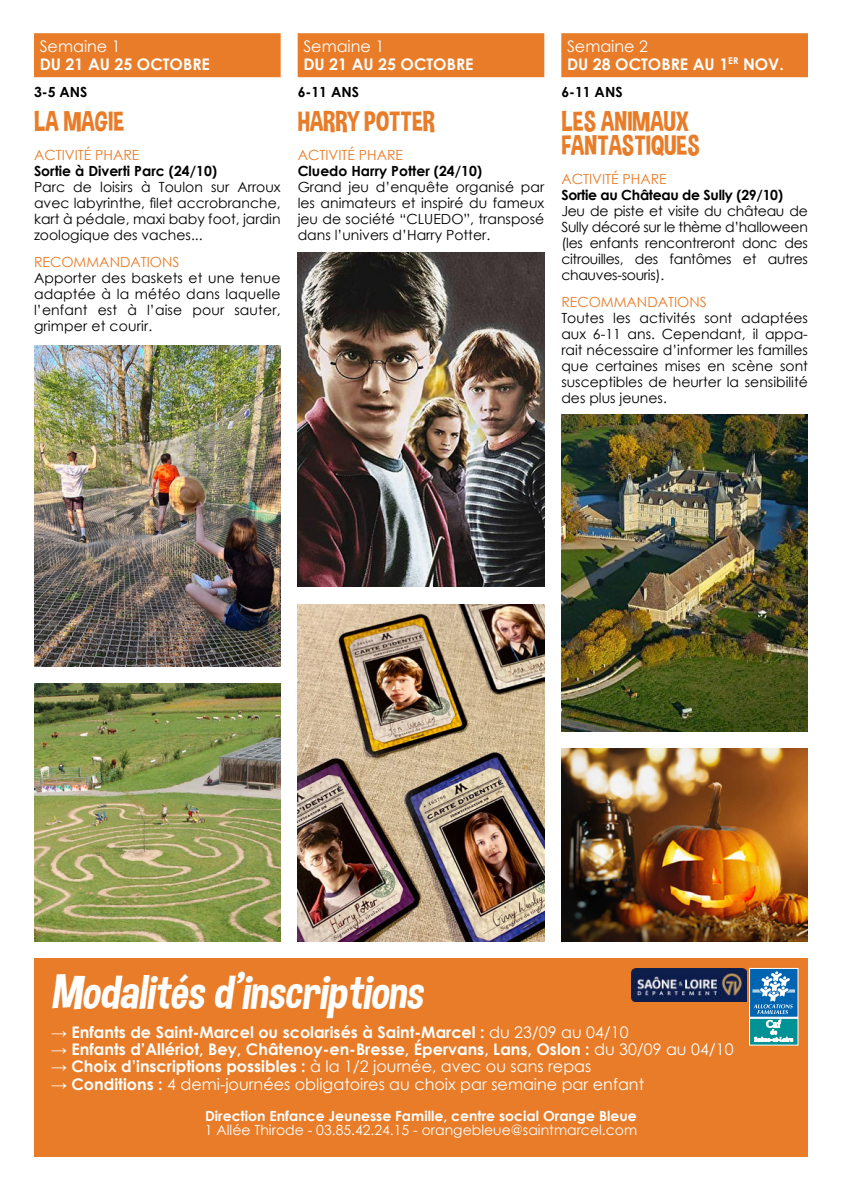
<style>
.page{position:relative;width:842px;height:1191px;background:#fff}
.page>*{position:absolute;margin:0;border:0;box-sizing:border-box;transform-origin:0 0}
.t1{font:italic 48px "Dimbo";color:#fff}
.t2{font:28px/24px "Dimbo";color:#e87c28}
.t3{font:700 16px/18px "Century Gothic";color:#fff}
.t4{font:16px "Century Gothic";color:#fff}
.t5{font:14px/16px "Century Gothic";color:#000;text-align:justify}
.t6{font:700 14px "Century Gothic";color:#000}
.t7{font:14px "Century Gothic";color:#e87c28}
.t8{font:14px "Century Gothic";color:#fff}
.t9{font:700 14px "Century Gothic";color:#fff}
.t10{font:700 14px "Century Gothic";letter-spacing:-.02em;color:#000}
.s1{font-weight:400}
.s2{font-weight:700}
</style>
<div class="page">
<div style="left:34px;top:33px;width:247px;height:44px;background:#e87c28"></div>
<div style="left:298px;top:33px;width:246px;height:44px;background:#e87c28"></div>
<div style="left:561px;top:33px;width:247px;height:44px;background:#e87c28"></div>
<div style="left:34px;top:958px;width:774px;height:199px;background:#e87c28"></div>
<img style="left:631px;top:968px;width:115px;height:34px">
<div style="left:749px;top:968px;width:49px;height:49px;background:#0065b1;border:1px solid #fff"></div>
<svg style="left:749px;top:971px;width:49px;height:74px"></svg>
<img style="left:34px;top:683px;width:247px;height:258px">
<img style="left:34px;top:346px;width:247px;height:320px">
<img style="left:298px;top:252px;width:246px;height:335px">
<img style="left:298px;top:604px;width:246px;height:337px">
<img style="left:561px;top:748px;width:247px;height:193px">
<img style="left:561px;top:414px;width:247px;height:317px">
<p class="t4" style="left:40px;top:39px;width:82px">Semaine 1</p>
<p class="t3" style="left:40px;top:56px;width:172px">DU 21 AU 25 OCTOBRE</p>
<p class="t6" style="left:34px;top:86px;width:55px">3-5 ANS</p>
<h2 class="t2" style="left:34px;top:111px;width:92px">LA MAGIE</h2>
<p class="t7" style="left:34px;top:149px;width:107px">ACTIVITÉ PHARE</p>
<p class="t6" style="left:34px;top:164px;width:185px">Sortie à Diverti Parc (24/10)</p>
<p class="t5" style="left:34px;top:180px;width:248px">Parc de loisirs à Toulon sur Arroux avec labyrinthe, filet accrobranche, kart à pédale, maxi baby foot, jardin zoologique des vaches...</p>
<p class="t7" style="left:34px;top:256px;width:147px">RECOMMANDATIONS</p>
<p class="t5" style="left:34px;top:271px;width:248px">Apporter des baskets et une tenue adaptée à la météo dans laquelle l’enfant est à l’aise pour sauter, grimper et courir.</p>
<p class="t4" style="left:303px;top:39px;width:82px">Semaine 1</p>
<p class="t3" style="left:303px;top:56px;width:172px">DU 21 AU 25 OCTOBRE</p>
<p class="t6" style="left:298px;top:86px;width:63px">6-11 ANS</p>
<h2 class="t2" style="left:298px;top:111px;width:139px">HARRY POTTER</h2>
<p class="t7" style="left:298px;top:149px;width:107px">ACTIVITÉ PHARE</p>
<p class="t6" style="left:298px;top:164px;width:186px">Cluedo Harry Potter (24/10)</p>
<p class="t5" style="left:298px;top:180px;width:248px">Grand jeu d’enquête organisé par les animateurs et inspiré du fameux jeu de société “CLUEDO”, transposé dans l’univers d’Harry Potter.</p>
<p class="t3" style="left:567px;top:38px;width:218px"><span class="s1">Semaine 2<br></span>DU 28 OCTOBRE AU 1<sup>ER</sup> NOV.</p>
<p class="t6" style="left:561px;top:86px;width:63px">6-11 ANS</p>
<h2 class="t2" style="left:561px;top:111px;width:140px">LES ANIMAUX<br>FANTASTIQUES</h2>
<p class="t7" style="left:561px;top:173px;width:107px">ACTIVITÉ PHARE</p>
<p class="t10" style="left:561px;top:188px;width:223px">Sortie au Château de Sully (29/10)</p>
<p class="t5" style="left:561px;top:204px;width:248px">Jeu de piste et visite du château de Sully décoré sur le thème d’halloween (les enfants rencontreront donc des citrouilles, des fantômes et autres chauves-souris).</p>
<p class="t7" style="left:561px;top:296px;width:147px">RECOMMANDATIONS</p>
<p class="t5" style="left:561px;top:311px;width:248px">Toutes les activités sont adaptées aux 6-11 ans. Cependant, il appa&shy;rait nécessaire d’informer les familles que certaines mises en scène sont susceptibles de heurter la sensibilité des plus jeunes.</p>
<h1 class="t1" style="left:51px;top:971px;width:373px">Modalités d’inscriptions</h1>
<p class="t3" style="left:51px;top:1022px;width:579px">→ Enfants de Saint-Marcel ou scolarisés à Saint-Marcel : <span class="s1">du 23/09 au 04/10</span></p>
<p class="t3" style="left:51px;top:1039px;width:684px">→ Enfants d’Allériot, Bey, Châtenoy-en-Bresse, Épervans, Lans, Oslon : <span class="s1">du 30/09 au 04/10</span></p>
<p class="t3" style="left:51px;top:1056px;width:542px">→ Choix d’inscriptions possibles : <span class="s1">à la 1/2 journée, avec ou sans repas</span></p>
<p class="t4" style="left:51px;top:1077px;width:595px"><span class="s2">→ Conditions :</span> 4 demi-journées obligatoires au choix par semaine par enfant</p>
<p class="t9" style="left:205px;top:1105px;width:433px">Direction Enfance Jeunesse Famille, centre social Orange Bleue</p>
<p class="t8" style="left:205px;top:1124px;width:434px">1 Allée Thirode - 03.85.42.24.15 - orangebleue@saintmarcel.com</p>
</div>
